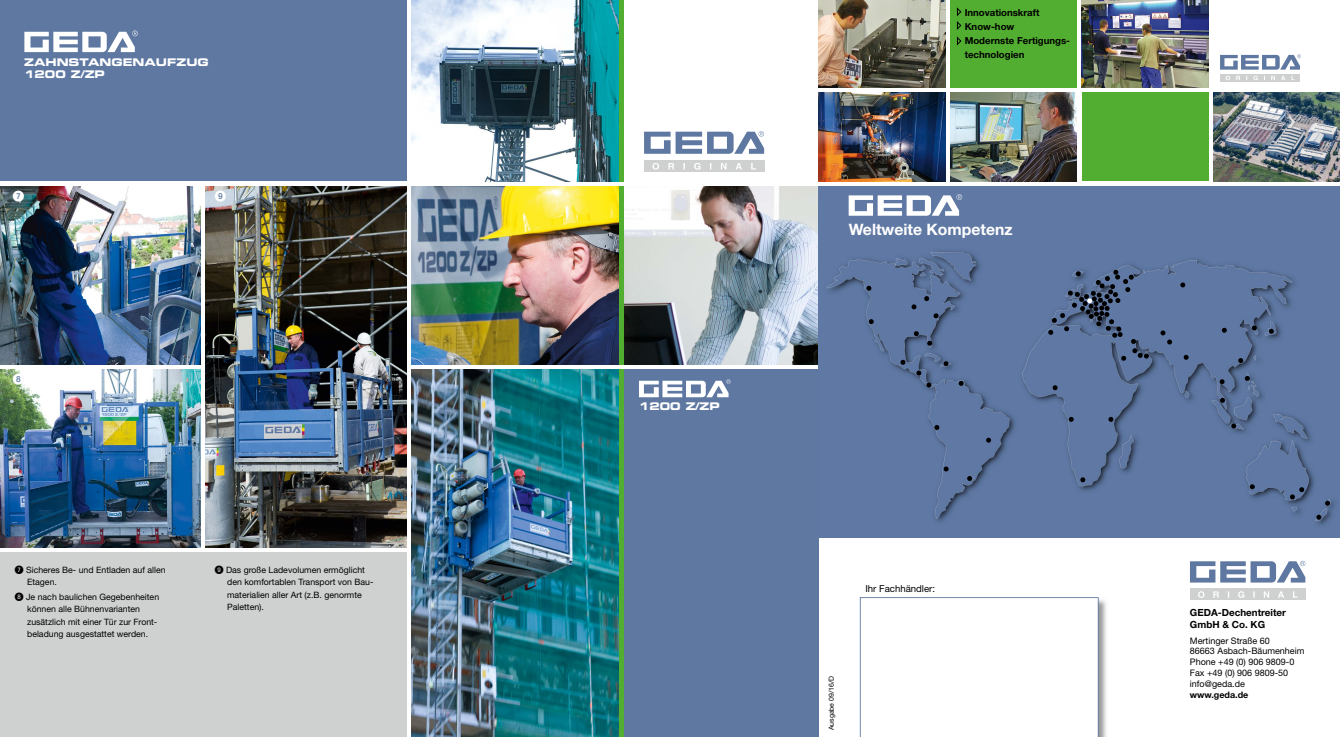
<style>
.page{position:relative;width:1340px;height:737px;background:#fff}
.page>*{position:absolute;margin:0;border:0;box-sizing:border-box;transform-origin:0 0}
.t1{font:700 15.75px "Helvetica Neue LT Std";color:#fff}
.t2{font:10.5px/12.6px "Eurostile LT Std Bold Ex 2";color:#fff}
.t3{font:700 9.8px/11.8px "Helvetica Neue LT Std";color:#000}
.t4{font:700 9.62px/14px "Helvetica Neue LT Std";color:#000}
.t5{font:9.62px "Helvetica Neue LT Std";color:#000}
.t6{font:9.01px/10.8px "Helvetica Neue LT Std";color:#000}
.t7{font:700 9.01px "Helvetica Neue LT Std";color:#000}
.t8{font:8.75px/12.2px "Helvetica Neue LT Std";color:#000}
.t9{font:7px "Helvetica Neue LT Std";color:#000}
</style>
<div class="page">
<img style="left:412px;top:186px;width:407px;height:178px">
<img style="left:412px;top:369px;width:206px;height:368px">
<img style="left:412px;top:0;width:206px;height:181px">
<div style="left:622px;top:369px;width:197px;height:368px;background:#5e78a2"></div>
<div style="left:618px;top:0;width:5px;height:181px;background:#51ae30"></div>
<div style="left:618px;top:369px;width:5px;height:368px;background:#51ae30"></div>
<div style="left:618px;top:186px;width:5px;height:178px;background:#51ae30"></div>
<svg style="left:639px;top:379px;width:91px;height:18px"></svg>
<img style="left:819px;top:186px;width:520px;height:351px">
<svg style="left:866px;top:286px;width:5px;height:5px"></svg>
<svg style="left:1183px;top:355px;width:5px;height:5px"></svg>
<svg style="left:1219px;top:398px;width:5px;height:5px"></svg>
<svg style="left:1219px;top:379px;width:5px;height:5px"></svg>
<svg style="left:1268px;top:329px;width:5px;height:5px"></svg>
<svg style="left:1251px;top:325px;width:5px;height:5px"></svg>
<svg style="left:1160px;top:330px;width:12px;height:14px"></svg>
<svg style="left:1231px;top:423px;width:5px;height:5px"></svg>
<svg style="left:1244px;top:376px;width:5px;height:5px"></svg>
<svg style="left:1249px;top:484px;width:5px;height:5px"></svg>
<svg style="left:1289px;top:487px;width:15px;height:12px"></svg>
<svg style="left:1324px;top:501px;width:5px;height:4px"></svg>
<svg style="left:1316px;top:515px;width:5px;height:4px"></svg>
<svg style="left:1238px;top:358px;width:5px;height:5px"></svg>
<svg style="left:1221px;top:328px;width:5px;height:5px"></svg>
<svg style="left:1080px;top:477px;width:5px;height:5px"></svg>
<svg style="left:1108px;top:417px;width:5px;height:5px"></svg>
<svg style="left:1068px;top:417px;width:5px;height:5px"></svg>
<svg style="left:1052px;top:385px;width:5px;height:5px"></svg>
<svg style="left:1180px;top:282px;width:5px;height:5px"></svg>
<svg style="left:1048px;top:270px;width:100px;height:91px;background:#53678d"></svg>
<svg style="left:924px;top:296px;width:5px;height:5px"></svg>
<svg style="left:933px;top:313px;width:5px;height:5px"></svg>
<svg style="left:911px;top:304px;width:5px;height:5px"></svg>
<svg style="left:868px;top:319px;width:5px;height:5px"></svg>
<svg style="left:927px;top:341px;width:5px;height:5px"></svg>
<svg style="left:943px;top:361px;width:5px;height:5px"></svg>
<svg style="left:913px;top:331px;width:5px;height:5px"></svg>
<svg style="left:900px;top:360px;width:5px;height:5px"></svg>
<svg style="left:916px;top:370px;width:5px;height:5px"></svg>
<svg style="left:926px;top:382px;width:5px;height:5px"></svg>
<svg style="left:958px;top:381px;width:5px;height:5px"></svg>
<svg style="left:934px;top:425px;width:5px;height:5px"></svg>
<svg style="left:986px;top:437px;width:5px;height:5px"></svg>
<svg style="left:967px;top:476px;width:5px;height:5px"></svg>
<svg style="left:943px;top:466px;width:5px;height:5px"></svg>
<svg style="left:848px;top:194px;width:114px;height:22px"></svg>
<img style="left:1098px;top:597px;width:8px;height:140px">
<svg style="left:859px;top:597px;width:239px;height:140px"></svg>
<div style="left:1189px;top:588px;width:116px;height:12px;background:#cfd0d0"></div>
<svg style="left:1190px;top:561px;width:115px;height:21px"></svg>
<svg style="left:1198px;top:591px;width:99px;height:7px"></svg>
<img style="left:819px;top:0;width:126px;height:88px">
<img style="left:950px;top:93px;width:126px;height:88px">
<img style="left:1081px;top:0;width:127px;height:88px">
<img style="left:819px;top:93px;width:126px;height:88px">
<div style="left:950px;top:0;width:126px;height:88px;background:#51ae30"></div>
<div style="left:1081px;top:93px;width:127px;height:88px;background:#51ae30"></div>
<svg style="left:957px;top:8px;width:4px;height:22px"></svg>
<svg style="left:957px;top:37px;width:4px;height:9px"></svg>
<div style="left:1219px;top:74px;width:80px;height:8px;background:#cfd0d0"></div>
<svg style="left:1220px;top:54px;width:80px;height:16px"></svg>
<svg style="left:1225px;top:76px;width:69px;height:4px"></svg>
<div style="left:0;top:0;width:407px;height:181px;background:#5e78a2"></div>
<div style="left:0;top:552px;width:407px;height:185px;background:#cfd0d0"></div>
<img style="left:0;top:186px;width:201px;height:178px">
<img style="left:206px;top:186px;width:201px;height:361px">
<img style="left:0;top:369px;width:201px;height:178px">
<svg style="left:24px;top:31px;width:114px;height:21px"></svg>
<div style="left:644px;top:160px;width:120px;height:12px;background:#cfd0d0"></div>
<svg style="left:644px;top:131px;width:120px;height:23px"></svg>
<svg style="left:652px;top:163px;width:104px;height:7px"></svg>
<img style="left:1213px;top:93px;width:126px;height:88px">
<svg style="left:13px;top:191px;width:11px;height:11px"></svg>
<svg style="left:215px;top:191px;width:11px;height:11px"></svg>
<svg style="left:13px;top:374px;width:11px;height:11px"></svg>
<p class="t2" style="left:24px;top:55px;width:186px">ZAHNSTANGENAUFZUG<br>1200 Z/ZP</p>
<p class="t8" style="left:27px;top:564px;width:140px;text-indent:-12px">➐ Sicheres Be- und Entladen auf allen<br>Etagen.</p>
<p class="t8" style="left:27px;top:591px;width:134px;text-indent:-12px">➑ Je nach baulichen Gegebenheiten können alle Bühnenvarianten zusätzlich mit einer Tür zur Front&shy;beladung ausgestattet werden.</p>
<p class="t8" style="left:227px;top:564px;width:148px;text-indent:-12px">➒ Das große Ladevolumen ermöglicht den komfortablen Transport von Bau&shy;materialien aller Art (z.B. genormte<br>Paletten).</p>
<p class="t2" style="left:639px;top:399px;width:82px">1200 Z/ZP</p>
<p class="t4" style="left:964px;top:5px;width:107px">Innovationskraft<br>Know-how<br>Modernste Fertigungs&shy;technologien</p>
<h1 class="t1" style="left:848px;top:219px;width:165px">Weltweite Kompetenz</h1>
<p class="t5" style="left:865px;top:582px;width:71px">Ihr Fachhändler:</p>
<p class="t9" style="left:827px;top:730px;width:56px;rotate:-90deg">Ausgabe 09/16/D</p>
<p class="t3" style="left:1189px;top:606px;width:97px">GEDA-Dechentreiter<br>GmbH &amp; Co. KG</p>
<p class="t6" style="left:1189px;top:635px;width:116px">Mertinger Straße 60<br>86663 Asbach-Bäumenheim<br>Phone +49 (0) 906 9809-0<br>Fax +49 (0) 906 9809-50 info@geda.de</p>
<p class="t7" style="left:1189px;top:688px;width:60px">www.geda.de</p>
</div>
